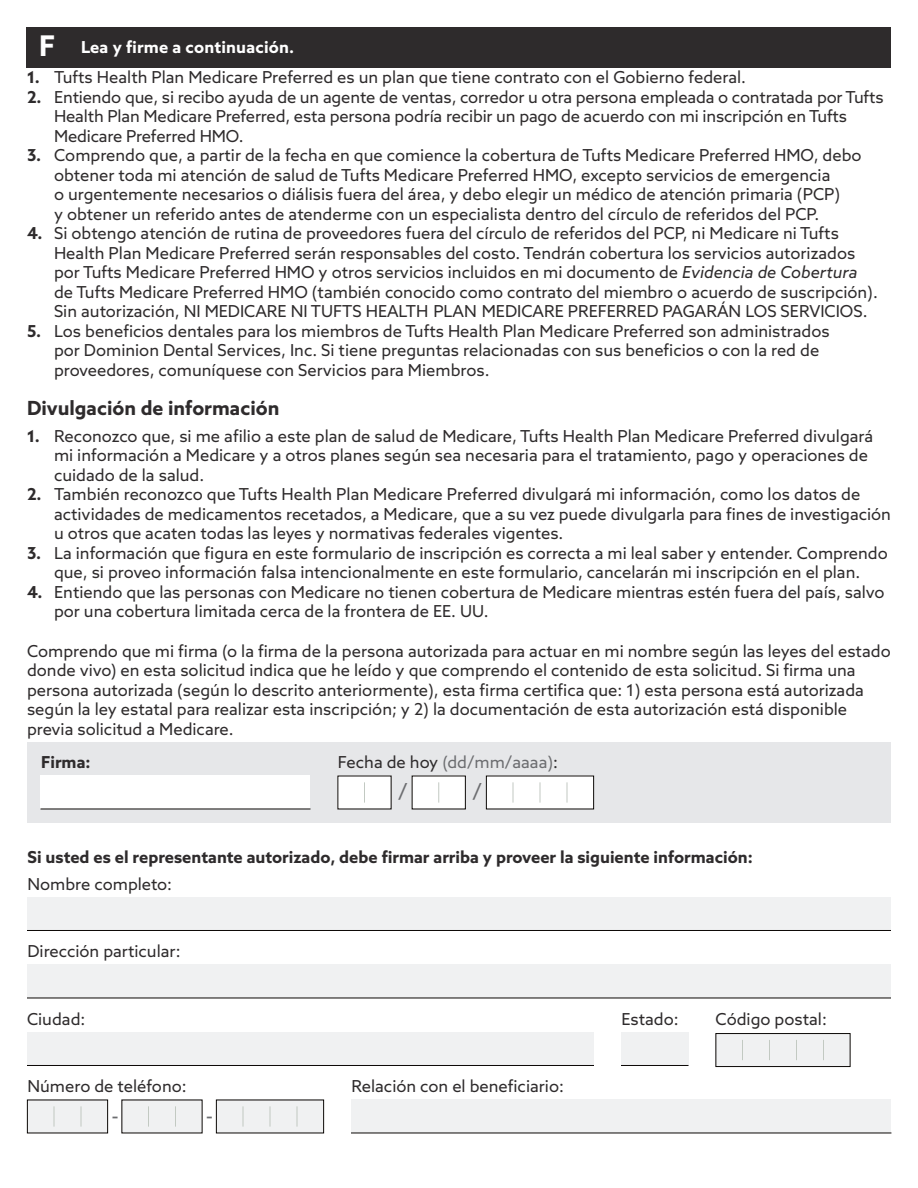
<style>
.page{position:relative;width:918px;height:1188px;background:#fff}
.page>*{position:absolute;margin:0;border:0;box-sizing:border-box;transform-origin:0 0}
.Section_Letter{font:700 28.5px "Point 32 Health Sans";color:#fff}
.Body{font:21px "Point 32 Health Sans";color:#6c6d70}
.Body-2{font:700 19.5px "Point 32 Health Sans";color:#2e2b2c}
.Body-3{font:16.5px/19.5px "Point 32 Health Sans";color:#2e2b2c}
.Body-4{font:700 16.5px "Point 32 Health Sans";color:#2e2b2c}
.t1{font:700 16.5px "Point 32 Health Sans";letter-spacing:.01em;color:#fff}
.Body-5{font:16.5px "Point 32 Health Sans";color:#6c6d70}
.s1{font-weight:700}
.s2{font-style:italic}
.s3{color:#2e2b2c}
</style>
<div class="page">
<div style="left:27px;top:27px;width:864px;height:41px;background:#2e2b2c"></div>
<div style="left:27px;top:742px;width:864px;height:81px;background:#e6e7e9"></div>
<div style="left:40px;top:776px;width:270px;height:33px;background:#fff"></div>
<hr style="left:40px;top:809px;width:270px;height:1px;background:#0c0806">
<div style="left:338px;top:776px;width:54px;height:33px;background:#fff"></div>
<svg style="left:364px;top:782px;width:1px;height:21px"></svg>
<div style="left:412px;top:776px;width:54px;height:33px;background:#fff"></div>
<svg style="left:438px;top:782px;width:1px;height:21px"></svg>
<div style="left:486px;top:776px;width:108px;height:33px;background:#fff"></div>
<svg style="left:513px;top:782px;width:1px;height:21px"></svg>
<svg style="left:540px;top:782px;width:1px;height:21px"></svg>
<svg style="left:567px;top:782px;width:1px;height:21px"></svg>
<div style="left:27px;top:897px;width:864px;height:34px;background:#f0f1f2"></div>
<hr style="left:27px;top:930px;width:864px;height:1px;background:#0c0806">
<div style="left:27px;top:1100px;width:81px;height:33px;background:#f0f1f2"></div>
<svg style="left:54px;top:1106px;width:1px;height:21px"></svg>
<svg style="left:81px;top:1106px;width:1px;height:21px"></svg>
<div style="left:122px;top:1100px;width:80px;height:33px;background:#f0f1f2"></div>
<svg style="left:148px;top:1106px;width:1px;height:21px"></svg>
<svg style="left:175px;top:1106px;width:1px;height:21px"></svg>
<div style="left:216px;top:1100px;width:108px;height:33px;background:#f0f1f2"></div>
<svg style="left:243px;top:1106px;width:1px;height:21px"></svg>
<svg style="left:270px;top:1106px;width:1px;height:21px"></svg>
<svg style="left:297px;top:1106px;width:1px;height:21px"></svg>
<div style="left:27px;top:965px;width:864px;height:33px;background:#f0f1f2"></div>
<hr style="left:27px;top:998px;width:864px;height:1px;background:#0c0806">
<div style="left:27px;top:1032px;width:567px;height:34px;background:#f0f1f2"></div>
<hr style="left:27px;top:1065px;width:567px;height:1px;background:#0c0806">
<div style="left:621px;top:1032px;width:67px;height:34px;background:#f0f1f2"></div>
<hr style="left:621px;top:1065px;width:67px;height:1px;background:#0c0806">
<div style="left:351px;top:1100px;width:540px;height:33px;background:#f0f1f2"></div>
<hr style="left:351px;top:1133px;width:540px;height:1px;background:#0c0806">
<div style="left:716px;top:1033px;width:134px;height:34px;background:#f0f1f2"></div>
<div style="left:716px;top:1033px;width:134px;height:34px;border:1px solid #0c0806"></div>
<svg style="left:742px;top:1040px;width:1px;height:20px"></svg>
<svg style="left:769px;top:1040px;width:1px;height:20px"></svg>
<svg style="left:796px;top:1040px;width:1px;height:20px"></svg>
<svg style="left:823px;top:1040px;width:1px;height:20px"></svg>
<p class="Section_Letter" style="left:39px;top:28px;width:17px">F</p>
<h2 class="t1" style="left:81px;top:37px;width:215px">Lea y firme a continuación.</h2>
<p class="Body-3" style="left:27px;top:67px;width:721px"><span class="s1">1.</span> Tufts Health Plan Medicare Preferred es un plan que tiene contrato con el Gobierno federal.</p>
<p class="Body-3" style="left:54px;top:87px;width:831px;text-indent:-27px"><span class="s1">2.</span> Entiendo que, si recibo ayuda de un agente de ventas, corredor u otra persona empleada o contratada por Tufts<br>Health Plan Medicare Preferred, esta persona podría recibir un pago de acuerdo con mi inscripción en Tufts<br>Medicare Preferred HMO.</p>
<p class="Body-3" style="left:54px;top:145px;width:809px;text-indent:-27px"><span class="s1">3.</span> Comprendo que, a partir de la fecha en que comience la cobertura de Tufts Medicare Preferred HMO, debo obtener toda mi atención de salud de Tufts Medicare Preferred HMO, excepto servicios de emergencia<br>o urgentemente necesarios o diálisis fuera del área, y debo elegir un médico de atención primaria (PCP)<br>y obtener un referido antes de atenderme con un especialista dentro del círculo de referidos del PCP.</p>
<p class="Body-3" style="left:54px;top:223px;width:825px;text-indent:-27px"><span class="s1">4.</span> Si obtengo atención de rutina de proveedores fuera del círculo de referidos del PCP, ni Medicare ni Tufts Health Plan Medicare Preferred serán responsables del costo. Tendrán cobertura los servicios autorizados por Tufts Medicare Preferred HMO y otros servicios incluidos en mi documento de <span class="s2">Evidencia de Cobertura </span>de Tufts Medicare Preferred HMO (también conocido como contrato del miembro o acuerdo de suscripción).<br>Sin autorización, NI MEDICARE NI TUFTS HEALTH PLAN MEDICARE PREFERRED PAGARÁN LOS SERVICIOS.</p>
<p class="Body-3" style="left:54px;top:321px;width:777px;text-indent:-27px"><span class="s1">5.</span> Los beneficios dentales para los miembros de Tufts Health Plan Medicare Preferred son administrados por Dominion Dental Services, Inc. Si tiene preguntas relacionadas con sus beneficios o con la red de proveedores, comuníquese con Servicios para Miembros.</p>
<p class="Body-2" style="left:27px;top:396px;width:254px">Divulgación de información</p>
<p class="Body-3" style="left:54px;top:426px;width:821px;text-indent:-27px"><span class="s1">1.</span> Reconozco que, si me afilio a este plan de salud de Medicare, Tufts Health Plan Medicare Preferred divulgará mi información a Medicare y a otros planes según sea necesaria para el tratamiento, pago y operaciones de cuidado de la salud.</p>
<p class="Body-3" style="left:54px;top:484px;width:839px;text-indent:-27px"><span class="s1">2.</span> También reconozco que Tufts Health Plan Medicare Preferred divulgará mi información, como los datos de actividades de medicamentos recetados, a Medicare, que a su vez puede divulgarla para fines de investigación u otros que acaten todas las leyes y normativas federales vigentes.</p>
<p class="Body-3" style="left:27px;top:543px;width:862px;text-align:center"><span class="s1">3.</span> La información que figura en este formulario de inscripción es correcta a mi leal saber y entender. Comprendo que, si proveo información falsa intencionalmente en este formulario, cancelarán mi inscripción en el plan.</p>
<p class="Body-3" style="left:54px;top:582px;width:832px;text-indent:-27px"><span class="s1">4.</span> Entiendo que las personas con Medicare no tienen cobertura de Medicare mientras estén fuera del país, salvo por una cobertura limitada cerca de la frontera de EE. UU.</p>
<p class="Body-3" style="left:27px;top:641px;width:865px">Comprendo que mi firma (o la firma de la persona autorizada para actuar en mi nombre según las leyes del estado donde vivo) en esta solicitud indica que he leído y que comprendo el contenido de esta solicitud. Si firma una persona autorizada (según lo descrito anteriormente), esta firma certifica que: 1) esta persona está autorizada según la ley estatal para realizar esta inscripción; y 2) la documentación de esta autorización está disponible previa solicitud a Medicare.</p>
<p class="Body-4" style="left:41px;top:751px;width:51px">Firma:</p>
<p class="Body-5" style="left:338px;top:752px;width:222px"><span class="s3">Fecha de hoy</span> (dd/mm/aaaa)<span class="s3">:</span></p>
<p class="Body" style="left:398px;top:778px;width:11px">/</p>
<p class="Body" style="left:472px;top:778px;width:11px">/</p>
<p class="Body-4" style="left:28px;top:846px;width:727px">Si usted es el representante autorizado, debe firmar arriba y proveer la siguiente información:</p>
<p class="Body-3" style="left:27px;top:874px;width:146px">Nombre completo:</p>
<p class="Body-3" style="left:27px;top:941px;width:155px">Dirección particular:</p>
<p class="Body-3" style="left:27px;top:1009px;width:60px">Ciudad:</p>
<p class="Body-3" style="left:621px;top:1009px;width:59px">Estado:</p>
<p class="Body-3" style="left:716px;top:1009px;width:113px">Código postal:</p>
<p class="Body-3" style="left:27px;top:1076px;width:161px">Número de teléfono:</p>
<p class="Body-3" style="left:351px;top:1076px;width:214px">Relación con el beneficiario:</p>
<p class="Body" style="left:111px;top:1102px;width:9px">-</p>
<p class="Body" style="left:206px;top:1102px;width:9px">-</p>
</div>
